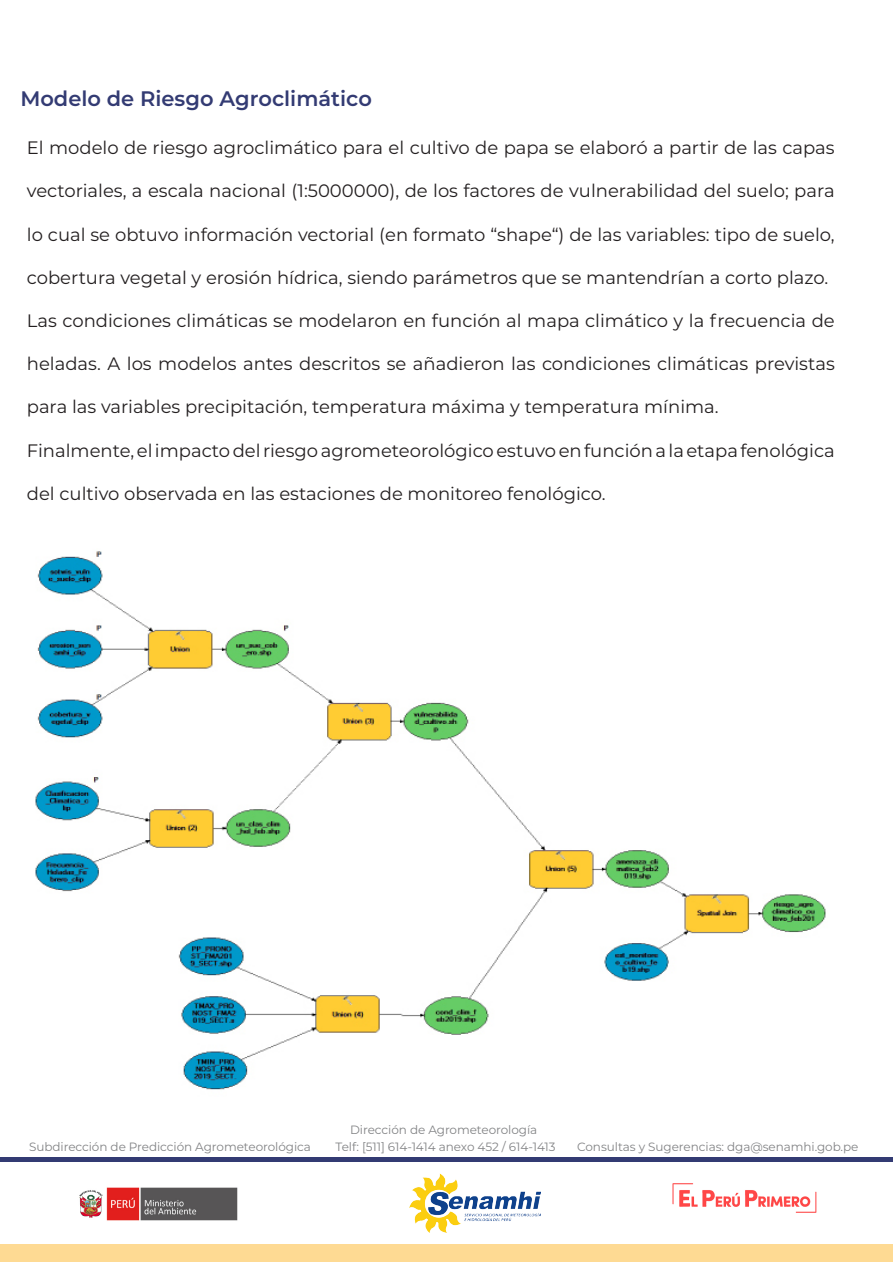
<style>
.page{position:relative;width:893px;height:1263px;background:#fff}
.page>*{position:absolute;margin:0;border:0;box-sizing:border-box;transform-origin:0 0}
.TEXTO_MONSER-REG{font:600 21px "Montserrat";color:#333b73}
.t1{font:18px "Montserrat";color:#231f20}
.direccion{font:12px "Montserrat";letter-spacing:-.005em;color:#828385}
</style>
<div class="page">
<div style="left:1px;top:1244px;width:892px;height:18px;background:#feda93"></div>
<hr style="left:1px;top:1157px;width:892px;height:4px;background:#333b73">
<img style="left:79px;top:1187px;width:159px;height:34px">
<img style="left:410px;top:1173px;width:130px;height:60px">
<img style="left:672px;top:1183px;width:145px;height:30px">
<img style="left:35px;top:551px;width:791px;height:539px">
<p class="TEXTO_MONSER-REG" style="left:20px;top:84px;width:353px">Modelo de Riesgo Agroclimático</p>
<p class="t1" style="left:27px;top:135px;width:809px">El modelo de riesgo agroclimático para el cultivo de papa se elaboró a partir de las capas</p>
<p class="t1" style="left:27px;top:179px;width:809px">vectoriales, a escala nacional (1:5000000), de los factores de vulnerabilidad del suelo; para</p>
<p class="t1" style="left:27px;top:222px;width:809px">lo cual se obtuvo información vectorial (en formato “shape“) de las variables: tipo de suelo,</p>
<p class="t1" style="left:27px;top:265px;width:803px">cobertura vegetal y erosión hídrica, siendo parámetros que se mantendrían a corto plazo.</p>
<p class="t1" style="left:27px;top:308px;width:809px">Las condiciones climáticas se modelaron en función al mapa climático y la frecuencia de</p>
<p class="t1" style="left:27px;top:351px;width:809px">heladas. A los modelos antes descritos se añadieron las condiciones climáticas previstas</p>
<p class="t1" style="left:27px;top:395px;width:693px">para las variables precipitación, temperatura máxima y temperatura mínima.</p>
<p class="t1" style="left:27px;top:438px;width:809px">Finalmente, el impacto del riesgo agrometeorológico estuvo en función a la etapa fenológica</p>
<p class="t1" style="left:27px;top:481px;width:580px">del cultivo observada en las estaciones de monitoreo fenológico.</p>
<p class="direccion" style="left:350px;top:1121px;width:189px">Dirección de Agrometeorología</p>
<p class="direccion" style="left:29px;top:1138px;width:283px">Subdirección de Predicción Agrometeorológica</p>
<p class="direccion" style="left:336px;top:1138px;width:222px">Telf: [511] 614-1414 anexo 452 / 614-1413</p>
<p class="direccion" style="left:577px;top:1138px;width:283px">Consultas y Sugerencias: dga@senamhi.gob.pe</p>
</div>
